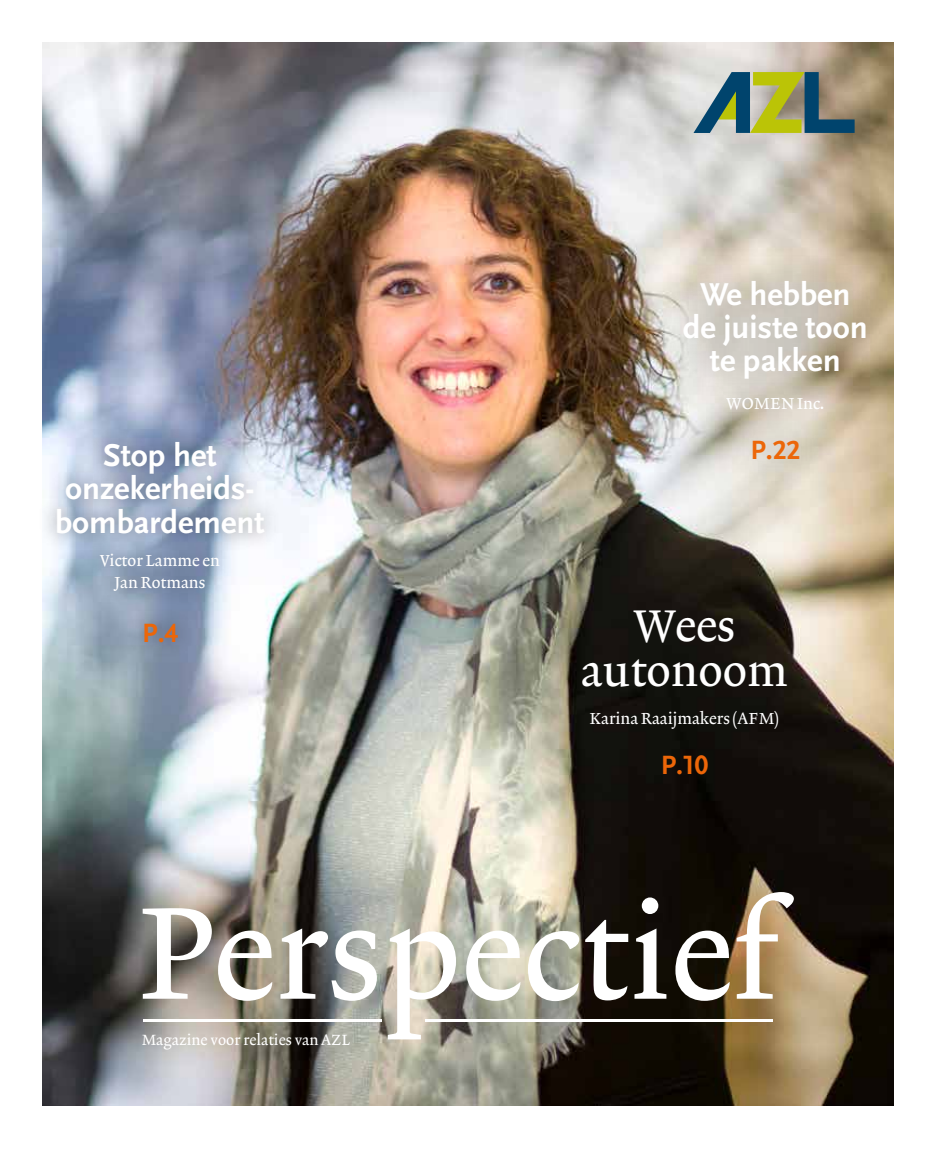
<style>
.page{position:relative;width:936px;height:1149px;background:#fff}
.page>*{position:absolute;margin:0;border:0;box-sizing:border-box;transform-origin:0 0}
.t1{font:45px/44.7px "Lexicon No 2 Roman A";color:#fff;text-align:center}
.t2{font:700 33px/33px "Scala Sans OT";color:#fff;text-align:center}
.t3{font:700 27.6px "Scala Sans OT";color:#ec6608}
.t4{font:16.2px/21.6px "Lexicon No 2 Roman A";color:#fff;text-align:center}
.t5{font:16.2px "Lexicon No 2 Roman A";letter-spacing:.02em;color:#fff}
.t6{font:15px "Lexicon No 2 Roman A";color:#fff}
</style>
<div class="page">
<img style="left:43px;top:43px;width:850px;height:1062px">
<img style="left:143px;top:891px;width:650px;height:148px">
<hr style="left:143px;top:1018px;width:238px;height:2px;background:#fff">
<hr style="left:425px;top:1018px;width:348px;height:2px;background:#fff">
<svg style="left:693px;top:72px;width:161px;height:61px;background:#809271"></svg>
<div style="left:37px;top:424px;width:245px;height:236px;background:#000;opacity:.5"></div>
<div style="left:648px;top:246px;width:253px;height:250px;background:#000;opacity:.65"></div>
<p class="t2" style="left:55px;top:439px;width:211px">Stop het onzekerheids&shy;bombardement</p>
<p class="t4" style="left:100px;top:550px;width:122px">Victor Lamme en<br>Jan Rotmans</p>
<p class="t3" style="left:142px;top:617px;width:37px">P.4</p>
<p class="t6" style="left:142px;top:1030px;width:210px">Magazine voor relaties van AZL</p>
<p class="t2" style="left:683px;top:278px;width:186px">We hebben de juiste toon te pakken</p>
<p class="t5" style="left:726px;top:394px;width:100px">WOMEN Inc.</p>
<p class="t3" style="left:750px;top:434px;width:52px">P.22</p>
<h1 class="t1" style="left:581px;top:605px;width:208px">Wees autonoom</h1>
<p class="t4" style="left:590px;top:708px;width:190px">Karina Raaijmakers (AFM)</p>
<p class="t3" style="left:660px;top:748px;width:49px">P.10</p>
</div>
